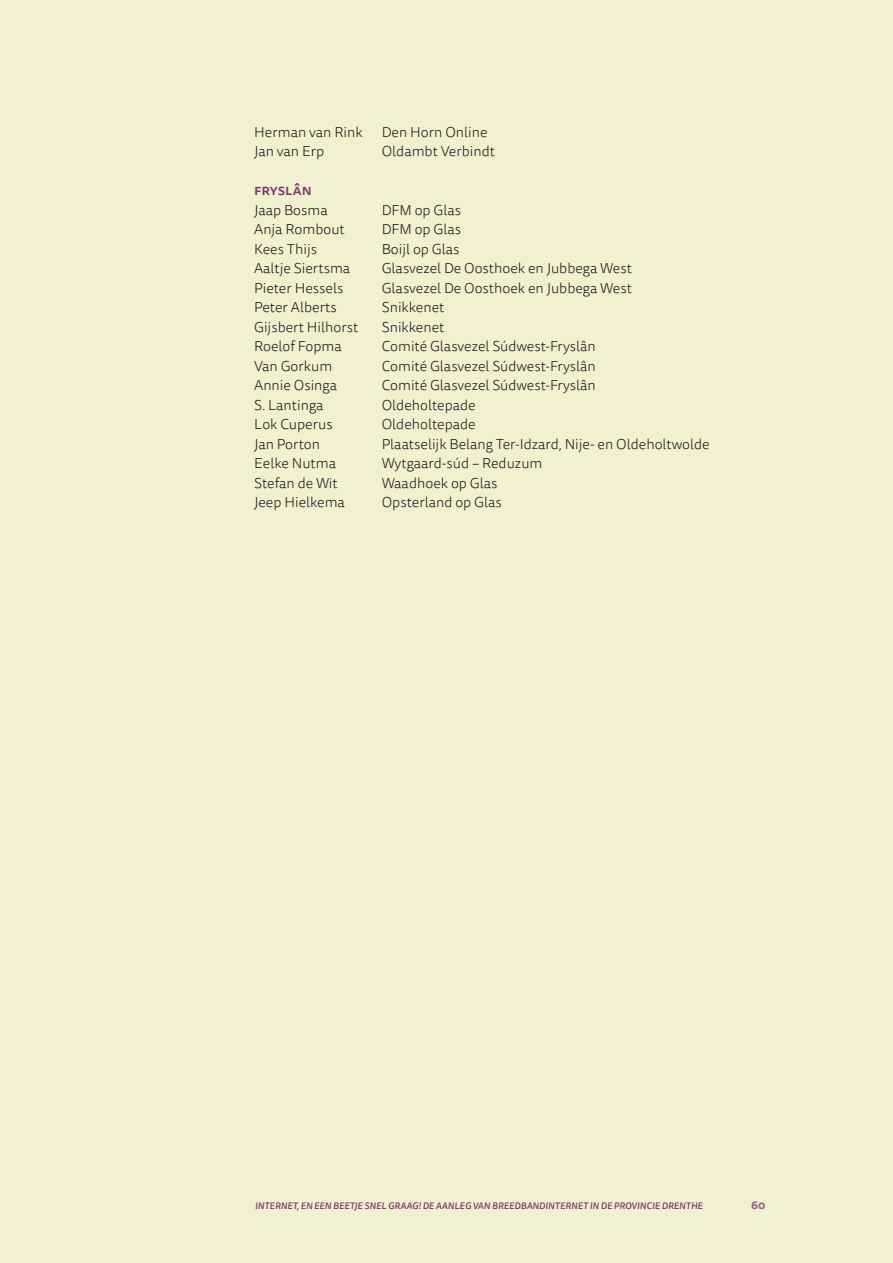
<style>
.page{position:relative;width:893px;height:1263px;background:#f0f1cf}
.page>*{position:absolute;margin:0;border:0;box-sizing:border-box;transform-origin:0 0}
.t1{font:500 15px "Tisa Sans OT";color:#7c376f}
.t2{font:300 14.4px "Tisa Sans OT";color:#1a171c}
.t3{font:700 11.4px "Tisa Sans OT";color:#97648f}
.t4{font:italic 500 9.3px "Tisa Sans OT";letter-spacing:.01em;color:#7c376f}
</style>
<div class="page">
<p class="t2" style="left:254px;top:123px;width:110px">Herman van Rink</p>
<p class="t2" style="left:382px;top:123px;width:107px">Den Horn Online</p>
<p class="t2" style="left:254px;top:143px;width:72px">Jan van Erp</p>
<p class="t2" style="left:382px;top:143px;width:115px">Oldambt Verbindt</p>
<p class="t1" style="left:254px;top:180px;width:59px">fryslân</p>
<p class="t2" style="left:254px;top:201px;width:75px">Jaap Bosma</p>
<p class="t2" style="left:382px;top:201px;width:81px">DFM op Glas</p>
<p class="t2" style="left:254px;top:221px;width:92px">Anja Rombout</p>
<p class="t2" style="left:382px;top:221px;width:81px">DFM op Glas</p>
<p class="t2" style="left:254px;top:240px;width:64px">Kees Thijs</p>
<p class="t2" style="left:382px;top:240px;width:79px">Boijl op Glas</p>
<p class="t2" style="left:254px;top:260px;width:98px">Aaltje Siertsma</p>
<p class="t2" style="left:382px;top:260px;width:252px">Glasvezel De Oosthoek en Jubbega West</p>
<p class="t2" style="left:254px;top:279px;width:91px">Pieter Hessels</p>
<p class="t2" style="left:382px;top:279px;width:252px">Glasvezel De Oosthoek en Jubbega West</p>
<p class="t2" style="left:254px;top:299px;width:84px">Peter Alberts</p>
<p class="t2" style="left:382px;top:299px;width:64px">Snikkenet</p>
<p class="t2" style="left:254px;top:318px;width:106px">Gijsbert Hilhorst</p>
<p class="t2" style="left:382px;top:318px;width:64px">Snikkenet</p>
<p class="t2" style="left:254px;top:338px;width:89px">Roelof Fopma</p>
<p class="t2" style="left:382px;top:338px;width:216px">Comité Glasvezel Súdwest-Fryslân</p>
<p class="t2" style="left:254px;top:357px;width:80px">Van Gorkum</p>
<p class="t2" style="left:382px;top:357px;width:216px">Comité Glasvezel Súdwest-Fryslân</p>
<p class="t2" style="left:254px;top:377px;width:84px">Annie Osinga</p>
<p class="t2" style="left:382px;top:377px;width:216px">Comité Glasvezel Súdwest-Fryslân</p>
<p class="t2" style="left:254px;top:396px;width:71px">S. Lantinga</p>
<p class="t2" style="left:382px;top:396px;width:96px">Oldeholtepade</p>
<p class="t2" style="left:254px;top:416px;width:80px">Lok Cuperus</p>
<p class="t2" style="left:382px;top:416px;width:96px">Oldeholtepade</p>
<p class="t2" style="left:254px;top:435px;width:67px">Jan Porton</p>
<p class="t2" style="left:382px;top:435px;width:330px">Plaatselijk Belang Ter-Idzard, Nije- en Oldeholtwolde</p>
<p class="t2" style="left:254px;top:455px;width:83px">Eelke Nutma</p>
<p class="t2" style="left:382px;top:455px;width:162px">Wytgaard-súd – Reduzum</p>
<p class="t2" style="left:254px;top:474px;width:85px">Stefan de Wit</p>
<p class="t2" style="left:382px;top:474px;width:117px">Waadhoek op Glas</p>
<p class="t2" style="left:254px;top:494px;width:92px">Jeep Hielkema</p>
<p class="t2" style="left:382px;top:494px;width:122px">Opsterland op Glas</p>
<p class="t4" style="left:255px;top:1200px;width:449px">INTERNET, EN EEN BEETJE SNEL GRAAG! DE AANLEG VAN BREEDBANDINTERNET IN DE PROVINCIE DRENTHE</p>
<p class="t3" style="left:751px;top:1198px;width:16px">60</p>
</div>
